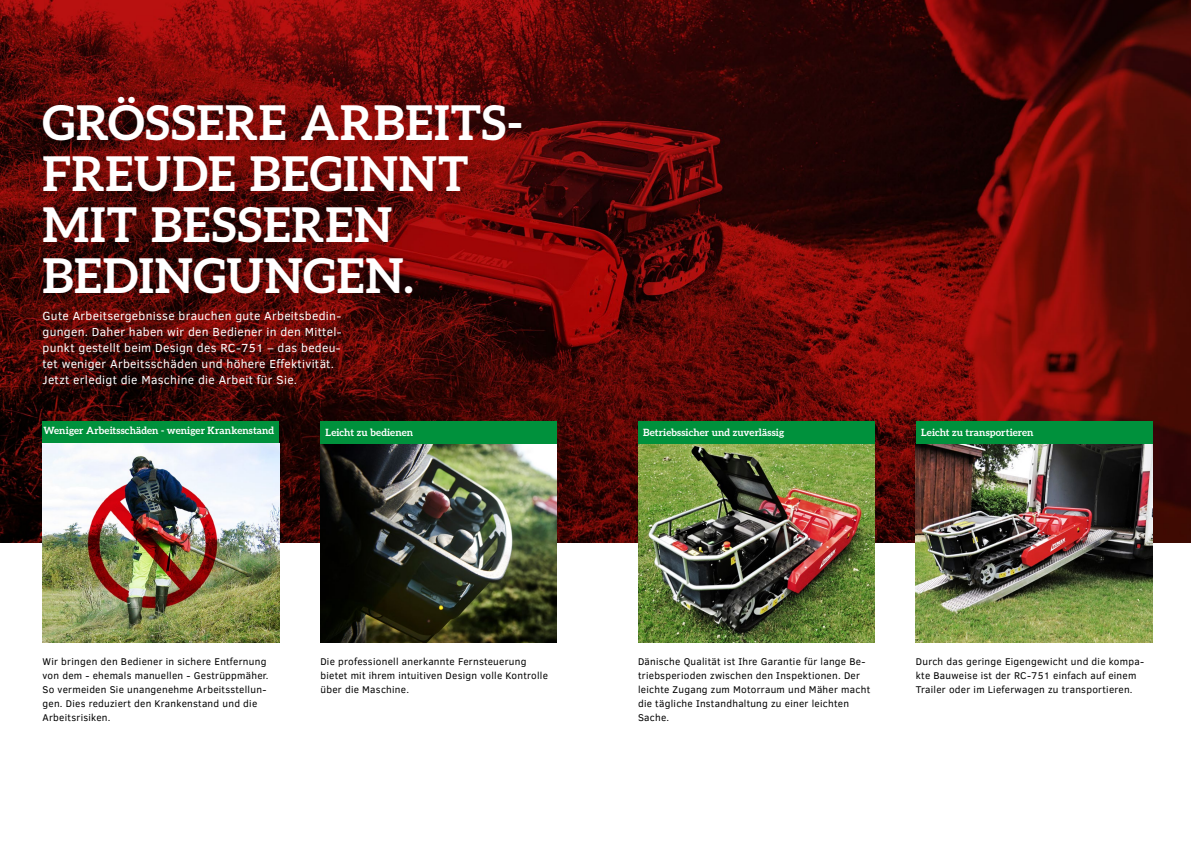
<style>
.page{position:relative;width:1191px;height:842px;background:#fff}
.page>*{position:absolute;margin:0;border:0;box-sizing:border-box;transform-origin:0 0}
.t1{font:700 48px/51px "Aleo";letter-spacing:.015em;color:#fff}
.t2{font:12px/16px "Clear Sans";letter-spacing:.025em;color:#fff}
.t3{font:10px/14px "Clear Sans";letter-spacing:.025em;color:#000}
.t4{font:700 10px "Aleo";letter-spacing:.015em;color:#fff}
</style>
<div class="page">
<img style="left:0;top:0;width:1191px;height:543px">
<div style="left:43px;top:421px;width:236px;height:23px;background:#00913c"></div>
<img style="left:916px;top:444px;width:236px;height:198px">
<div style="left:916px;top:421px;width:236px;height:23px;background:#00913c"></div>
<img style="left:320px;top:444px;width:237px;height:198px">
<div style="left:320px;top:421px;width:237px;height:23px;background:#00913c"></div>
<img style="left:638px;top:444px;width:236px;height:198px">
<div style="left:638px;top:421px;width:236px;height:23px;background:#00913c"></div>
<img style="left:43px;top:444px;width:236px;height:198px">
<h1 class="t1" style="left:43px;top:96px;width:482px">GRÖSSERE ARBEITS-<br>FREUDE BEGINNT<br>MIT BESSEREN<br>BEDINGUNGEN.</h1>
<p class="t2" style="left:43px;top:308px;width:301px">Gute Arbeitsergebnisse brauchen gute Arbeitsbedin&shy;gungen. Daher haben wir den Bediener in den Mittel&shy;punkt gestellt beim Design des RC-751 – das bedeu&shy;tet weniger Arbeitsschäden und höhere Effektivität.<br>Jetzt erledigt die Maschine die Arbeit für Sie.</p>
<p class="t4" style="left:43px;top:424px;width:232px">Weniger Arbeitsschäden - weniger Krankenstand</p>
<p class="t4" style="left:326px;top:427px;width:89px">Leicht zu bedienen</p>
<p class="t3" style="left:43px;top:655px;width:227px">Wir bringen den Bediener in sichere Entfernung von dem - ehemals manuellen - Gestrüppmäher.<br>So vermeiden Sie unangenehme Arbeitsstellun&shy;gen. Dies reduziert den Krankenstand und die Arbeitsrisiken.</p>
<p class="t3" style="left:320px;top:655px;width:229px">Die professionell anerkannte Fernsteuerung bietet mit ihrem intuitiven Design volle Kontrolle über die Maschine.</p>
<p class="t4" style="left:643px;top:427px;width:142px">Betriebssicher und zuverlässig</p>
<p class="t4" style="left:921px;top:427px;width:114px">Leicht zu transportieren</p>
<p class="t3" style="left:638px;top:655px;width:234px">Dänische Qualität ist Ihre Garantie für lange Be&shy;triebsperioden zwischen den Inspektionen. Der leichte Zugang zum Motorraum und Mäher macht die tägliche Instandhaltung zu einer leichten Sache.</p>
<p class="t3" style="left:916px;top:655px;width:230px">Durch das geringe Eigengewicht und die kompa&shy;kte Bauweise ist der RC-751 einfach auf einem<br>Trailer oder im Lieferwagen zu transportieren.</p>
</div>
